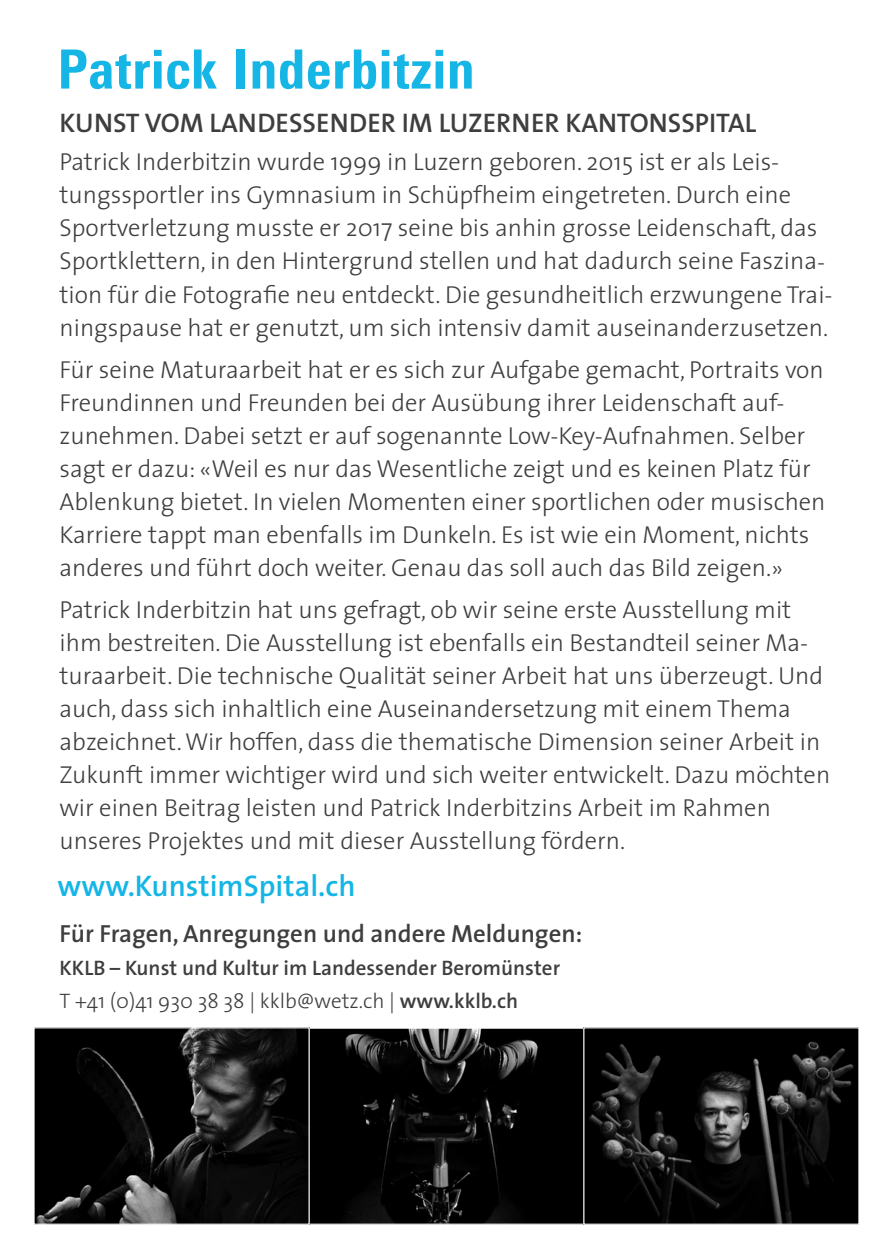
<style>
.page{position:relative;width:893px;height:1259px;background:#fff}
.page>*{position:absolute;margin:0;border:0;box-sizing:border-box;transform-origin:0 0}
.t1{font:800 condensed 54px "Linotype Univers";letter-spacing:.015em;color:#15b5e5}
.t2{font:600 30px "The Sans";color:#15b5e5}
.t3{font:600 27px "The Sans";color:#3e3e3f}
.t4{font:600 24.9px "The Sans";color:#3e3e3f}
.t5{font:300 24.6px/33px "The Sans";color:#3e3e3f}
.t6{font:600 21px/33px "The Sans";color:#3e3e3f}
.s1{font-weight:300}
</style>
<div class="page">
<img style="left:310px;top:1029px;width:547px;height:193px">
<div style="left:306px;top:1027px;width:278px;height:197px;border:1px solid #fff"></div>
<img style="left:35px;top:1029px;width:273px;height:193px">
<div style="left:33px;top:1027px;width:277px;height:197px;border:1px solid #fff"></div>
<h1 class="t1" style="left:57px;top:35px;width:419px">Patrick Inderbitzin</h1>
<p class="t3" style="left:60px;top:100px;width:694px">Kunst vom Landessender im Luzerner Kantonsspital</p>
<p class="t5" style="left:60px;top:145px;width:775px">Patrick Inderbitzin wurde 1999 in Luzern geboren. 2015 ist er als Leis&shy;tungssportler ins Gymnasium in Schüpfheim eingetreten. Durch eine Sportverletzung musste er 2017 seine bis anhin grosse Leidenschaft, das Sportklettern, in den Hintergrund stellen und hat dadurch seine Faszina&shy;tion für die Fotografie neu entdeckt. Die gesundheitlich erzwungene Trai&shy;ningspause hat er genutzt, um sich intensiv damit auseinanderzusetzen.</p>
<p class="t5" style="left:60px;top:352px;width:767px">Für seine Maturaarbeit hat er es sich zur Aufgabe gemacht, Portraits von Freundinnen und Freunden bei der Ausübung ihrer Leidenschaft auf&shy;zunehmen. Dabei setzt er auf sogenannte Low-Key-Aufnahmen. Selber sagt er dazu: «Weil es nur das Wesentliche zeigt und es keinen Platz für Ablenkung bietet. In vielen Momenten einer sportlichen oder musischen Karriere tappt man ebenfalls im Dunkeln. Es ist wie ein Moment, nichts anderes und führt doch weiter. Genau das soll auch das Bild zeigen.»</p>
<p class="t5" style="left:60px;top:592px;width:772px">Patrick Inderbitzin hat uns gefragt, ob wir seine erste Ausstellung mit ihm bestreiten. Die Ausstellung ist ebenfalls ein Bestandteil seiner Ma&shy;turaarbeit. Die technische Qualität seiner Arbeit hat uns überzeugt. Und auch, dass sich inhaltlich eine Auseinandersetzung mit einem Thema abzeichnet. Wir hoffen, dass die thematische Dimension seiner Arbeit in Zukunft immer wichtiger wird und sich weiter entwickelt. Dazu möchten wir einen Beitrag leisten und Patrick Inderbitzins Arbeit im Rahmen unseres Projektes und mit dieser Ausstellung fördern.</p>
<p class="t2" style="left:57px;top:861px;width:300px">www.KunstimSpital.ch</p>
<p class="t4" style="left:60px;top:913px;width:524px">Für Fragen, Anregungen und andere Meldungen:</p>
<p class="t6" style="left:60px;top:951px;width:502px">KKLB – Kunst und Kultur im Landessender Beromünster<br><span class="s1">T +41 (0)41 930 38 38 | kklb@wetz.ch |</span> www.kklb.ch</p>
</div>
